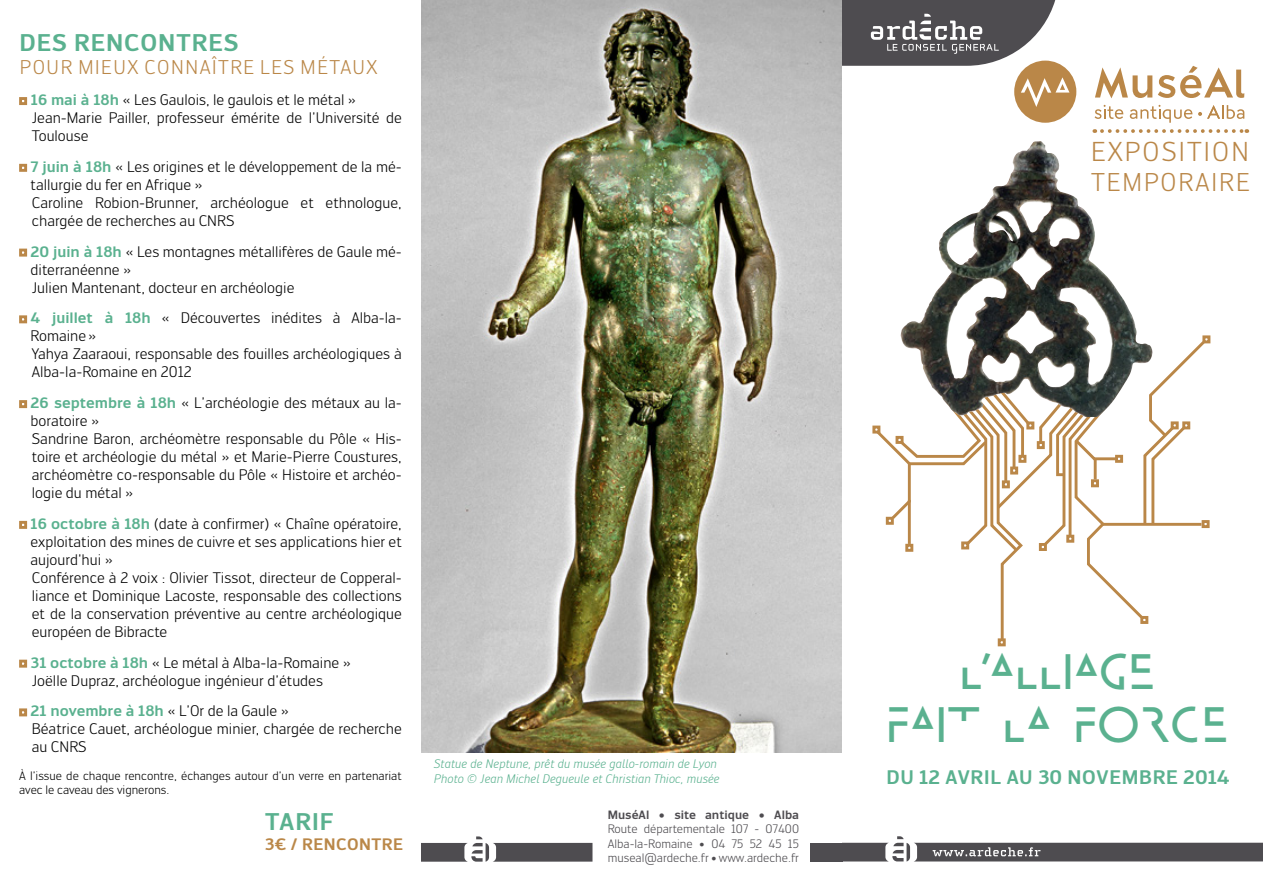
<style>
.page{position:relative;width:1263px;height:893px;background:#fff}
.page>*{position:absolute;margin:0;border:0;box-sizing:border-box;transform-origin:0 0}
.t1{font:700 43.5px/52.5px "Metamorphose";color:#5ab18f;text-align:center}
.t2{font:26.85px "Engel New Sans STD";letter-spacing:.08em;color:#ba8748}
.t3{font:25.2px "Engel New Sans STD";letter-spacing:.075em;color:#ba8748}
.t4{font:700 24px "Engel New Sans STD";letter-spacing:.04em;color:#5ab18f}
.t5{font:19.5px "Engel New Sans STD";letter-spacing:.08em;color:#ba8748}
.t6{font:700 19.5px "Engel New Sans STD";letter-spacing:.04em;color:#5ab18f}
.t7{font:700 16.5px "Engel New Sans STD";letter-spacing:.03em;color:#ba8748}
.t8{font:15px/18px "Engel New Sans STD";color:#000}
.t9{font:italic 12px/14.4px "Engel New Sans STD";color:#5ab18f}
.t10{font:12px/14.4px "Engel New Sans STD";color:#000}
.t11{font:12px/14.5px "Engel New Sans STD";color:#4e4c50;text-align:justify}
.t12{font:700 12px "Engel New Sans STD";color:#4e4c50}
.s1{font-weight:700;color:#5ab18f}
</style>
<div class="page">
<img style="left:421px;top:0;width:421px;height:752px">
<svg style="left:842px;top:0;width:213px;height:66px;background:#6d6b6f"></svg>
<img style="left:900px;top:141px;width:140px;height:197px">
<div style="left:998px;top:638px;width:8px;height:8px;border:3px solid #ba8748"></div>
<div style="left:1201px;top:520px;width:8px;height:8px;border:3px solid #ba8748"></div>
<div style="left:1202px;top:335px;width:8px;height:8px;border:3px solid #ba8748"></div>
<svg style="left:873px;top:338px;width:335px;height:304px"></svg>
<svg style="left:842px;top:836px;width:421px;height:25px"></svg>
<div style="left:1014px;top:61px;width:62px;height:62px;background:#ba8748;border-radius:50%"></div>
<svg style="left:1095px;top:67px;width:57px;height:31px"></svg>
<svg style="left:1158px;top:66px;width:86px;height:32px"></svg>
<svg style="left:1094px;top:105px;width:29px;height:14px"></svg>
<svg style="left:1130px;top:105px;width:62px;height:18px"></svg>
<svg style="left:1198px;top:105px;width:46px;height:14px"></svg>
<svg style="left:1021px;top:77px;width:48px;height:30px"></svg>
<div style="left:19px;top:97px;width:8px;height:8px;border:3px solid #ba8748"></div>
<div style="left:19px;top:164px;width:8px;height:8px;border:3px solid #ba8748"></div>
<div style="left:19px;top:249px;width:8px;height:8px;border:3px solid #ba8748"></div>
<div style="left:19px;top:315px;width:8px;height:8px;border:3px solid #ba8748"></div>
<div style="left:19px;top:400px;width:8px;height:8px;border:3px solid #ba8748"></div>
<div style="left:19px;top:521px;width:8px;height:8px;border:3px solid #ba8748"></div>
<div style="left:19px;top:660px;width:8px;height:8px;border:3px solid #ba8748"></div>
<div style="left:19px;top:708px;width:8px;height:8px;border:3px solid #ba8748"></div>
<svg style="left:421px;top:836px;width:171px;height:26px"></svg>
<div style="left:810px;top:843px;width:33px;height:19px;background:#4e4c50"></div>
<svg style="left:1102px;top:129px;width:145px;height:4px"></svg>
<h3 class="t4" style="left:20px;top:27px;width:220px">Des rencontres</h3>
<h3 class="t5" style="left:20px;top:56px;width:359px">pour mieux connaître les métaux</h3>
<p class="t8" style="left:31px;top:91px;width:372px"><span class="s1">16 mai à 18h</span> « Les Gaulois, le gaulois et le métal »<br>Jean-Marie Pailler, professeur émérite de l’Université de<br>Toulouse</p>
<p class="t8" style="left:31px;top:158px;width:373px"><span class="s1">7 juin à 18h</span> « Les origines et le développement de la mé&shy;tallurgie du fer en Afrique »<br>Caroline Robion-Brunner, archéologue et ethnologue, chargée de recherches au CNRS</p>
<p class="t8" style="left:31px;top:242px;width:373px"><span class="s1">20 juin à 18h</span> « Les montagnes métallifères de Gaule mé&shy;diterranéenne »<br>Julien Mantenant, docteur en archéologie</p>
<p class="t8" style="left:31px;top:309px;width:373px"><span class="s1">4 juillet à 18h</span> « Découvertes inédites à Alba-la-Romaine»<br>Yahya Zaaraoui, responsable des fouilles archéologiques à Alba-la-Romaine en 2012</p>
<p class="t8" style="left:31px;top:394px;width:373px"><span class="s1">26 septembre à 18h</span> « L’archéologie des métaux au la&shy;boratoire »<br>Sandrine Baron, archéomètre responsable du Pôle « His&shy;toire et archéologie du métal » et Marie-Pierre Coustures, archéomètre co-responsable du Pôle « Histoire et archéo&shy;logie du métal »</p>
<p class="t8" style="left:31px;top:515px;width:373px"><span class="s1">16 octobre à 18h</span> (date à confirmer) « Chaîne opératoire, exploitation des mines de cuivre et ses applications hier et aujourd’hui »<br>Conférence à 2 voix : Olivier Tissot, directeur de Copperal&shy;liance et Dominique Lacoste, responsable des collections et de la conservation préventive au centre archéologique européen de Bibracte</p>
<p class="t8" style="left:31px;top:653px;width:322px"><span class="s1">31 octobre à 18h</span> « Le métal à Alba-la-Romaine »<br>Joëlle Dupraz, archéologue ingénieur d’études</p>
<p class="t8" style="left:31px;top:702px;width:373px"><span class="s1">21 novembre à 18h</span> « L’Or de la Gaule »<br>Béatrice Cauet, archéologue minier, chargée de recherche au CNRS</p>
<p class="t10" style="left:19px;top:768px;width:384px">À l’issue de chaque rencontre, échanges autour d’un verre en partenariat avec le caveau des vignerons.</p>
<p class="t9" style="left:434px;top:757px;width:287px">Statue de Neptune, prêt du musée gallo-romain de Lyon<br>Photo © Jean Michel Degueule et Christian Thioc, musée</p>
<p class="t12" style="left:608px;top:807px;width:193px">MuséAl • site antique • Alba</p>
<p class="t11" style="left:608px;top:822px;width:193px">Route départementale 107 - 07400<br>Alba-la-Romaine • 04 75 52 45 15 museal@ardeche.fr • www.ardeche.fr</p>
<h3 class="t4" style="left:265px;top:807px;width:14px">TARI</h3>
<h3 class="t4" style="left:320px;top:807px;width:15px">F</h3>
<p class="t7" style="left:265px;top:834px;width:140px">3€ / rencontre</p>
<h2 class="t2" style="left:1091px;top:136px;width:159px">exposition</h2>
<h3 class="t3" style="left:1091px;top:168px;width:160px">temporaire</h3>
<h1 class="t1" style="left:886px;top:646px;width:345px">L’ALLIAGE<br>FAIT LA FORCE</h1>
<h3 class="t6" style="left:886px;top:765px;width:345px">du 12 avril au 30 novembre 2014</h3>
</div>
